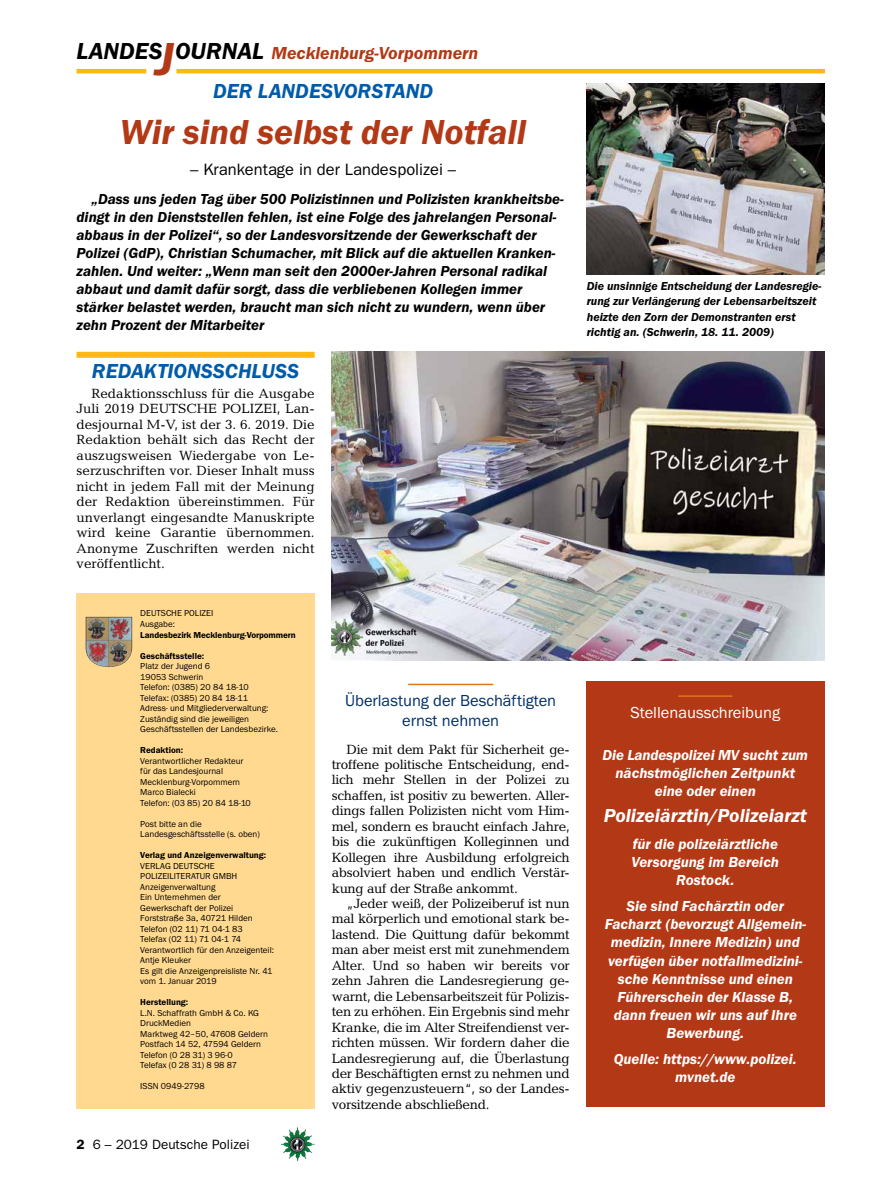
<style>
.page{position:relative;width:893px;height:1191px;background:#fff}
.page>*{position:absolute;margin:0;border:0;box-sizing:border-box;transform-origin:0 0}
.t1{font:italic 600 36px "Franklin Gothic Itc T";color:#b33916}
.t2{font:italic 600 21px "Franklin Gothic Itc T";color:#005baa}
.t3{font:italic 600 19.5px "Franklin Gothic Itc T";color:#fff}
.t4{font:italic 600 18px "Franklin Gothic Itc T";color:#b33916}
.t5{font:16.5px/19.5px "Franklin Gothic Itc T";color:#002f67;text-align:center}
.t6{font:16.5px "Franklin Gothic";color:#000}
.t7{font:16.5px "Franklin Gothic Itc T";color:#fff}
.t8{font:italic 600 15px/18px "Franklin Gothic Itc T";color:#000}
.t9{font:italic 600 15px/18px "Franklin Gothic Itc T";color:#fff;text-align:center}
.t10{font:13.5px/15.5px "Candida";letter-spacing:-.02em;color:#000;text-align:justify}
.t11{font:13.5px "Franklin Gothic";color:#000}
.t12{font:italic 600 12px/15.5px "Franklin Gothic Itc T";color:#000}
.t13{font:9px/10.5px "Franklin Gothic Itc T";color:#000}
.t14{font:600 9px "Franklin Gothic Itc T";color:#000}
.s1{font-size:24px;color:#000}
.s2{font-size:48px}
.s3{font-weight:600}
</style>
<div class="page">
<hr style="left:77px;top:69px;width:69px;height:4px;background:#fdb913">
<hr style="left:176px;top:69px;width:649px;height:4px;background:#fdb913">
<img style="left:281px;top:1128px;width:16px;height:24px">
<div style="left:587px;top:681px;width:238px;height:425px;background:#b33916"></div>
<div style="left:77px;top:593px;width:238px;height:516px;background:#ffd990"></div>
<img style="left:85px;top:617px;width:48px;height:50px">
<img style="left:587px;top:84px;width:238px;height:190px">
<img style="left:332px;top:352px;width:493px;height:309px">
<div style="left:77px;top:352px;width:238px;height:6px;background:#fdb913"></div>
<hr style="left:408px;top:683px;width:85px;height:2px;background:#de761c">
<hr style="left:678px;top:695px;width:54px;height:2px;background:#de761c">
<h3 class="t4" style="left:77px;top:42px;width:403px"><span class="s1">LANDES</span><span class="s2">J</span><span class="s1">OURNAL</span> Mecklenburg-Vorpommern</h3>
<h2 class="t2" style="left:213px;top:79px;width:222px">DER LANDESVORSTAND</h2>
<h1 class="t1" style="left:120px;top:111px;width:408px">Wir sind selbst der Notfall</h1>
<p class="t6" style="left:190px;top:160px;width:267px">– Krankentage in der Landespolizei –</p>
<p class="t8" style="left:77px;top:189px;width:489px;text-indent:15px">„Dass uns jeden Tag über 500 Polizistinnen und Polizisten krankheitsbe&shy;dingt in den Dienststellen fehlen, ist eine Folge des jahrelangen Personal&shy;abbaus in der Polizei“, so der Landesvorsitzende der Gewerkschaft der Polizei (GdP), Christian Schumacher, mit Blick auf die aktuellen Kranken&shy;zahlen. Und weiter: „Wenn man seit den 2000er-Jahren Personal radikal abbaut und damit dafür sorgt, dass die verbliebenen Kollegen immer stärker belastet werden, braucht man sich nicht zu wundern, wenn über zehn Prozent der Mitarbeiter</p>
<h2 class="t2" style="left:92px;top:358px;width:209px">REDAKTIONSSCHLUSS</h2>
<p class="t10" style="left:77px;top:386px;width:240px;text-indent:15px">Redaktionsschluss für die Ausgabe Juli 2019 DEUTSCHE POLIZEI, Lan&shy;desjournal M-V, ist der 3. 6. 2019. Die Redaktion behält sich das Recht der auszugsweisen Wiedergabe von Le&shy;serzuschriften vor. Dieser Inhalt muss nicht in jedem Fall mit der Meinung der Redaktion übereinstimmen. Für unverlangt eingesandte Manuskripte wird keine Garantie übernommen.<br>Anonyme Zuschriften werden nicht veröffentlicht.</p>
<p class="t13" style="left:140px;top:608px;width:75px">DEUTSCHE POLIZEI<br>Ausgabe:</p>
<p class="t14" style="left:140px;top:629px;width:157px">Landesbezirk Mecklenburg-Vorpommern</p>
<p class="t14" style="left:140px;top:650px;width:65px">Geschäftsstelle:</p>
<p class="t13" style="left:140px;top:660px;width:139px">Platz der Jugend 6<br>19053 Schwerin<br>Telefon: (0385) 20 84 18-10<br>Telefax: (0385) 20 84 18-11<br>Adress- und Mitgliederverwaltung:<br>Zuständig sind die jeweiligen<br>Geschäftsstellen der Landesbezirke.</p>
<p class="t14" style="left:140px;top:745px;width:44px">Redaktion:</p>
<p class="t13" style="left:140px;top:755px;width:112px">Verantwortlicher Redakteur für das Landesjournal<br>Mecklenburg-Vorpommern<br>Marco Bialecki<br>Telefon: (03 85) 20 84 18-10</p>
<p class="t13" style="left:140px;top:818px;width:121px">Post bitte an die<br>Landesgeschäftsstelle (s. oben)</p>
<p class="t14" style="left:140px;top:850px;width:127px">Verlag und Anzeigenverwaltung:</p>
<p class="t13" style="left:140px;top:860px;width:135px">VERLAG DEUTSCHE<br>POLIZEILITERATUR GMBH<br>Anzeigenverwaltung<br>Ein Unternehmen der<br>Gewerkschaft der Polizei<br>Forststraße 3a, 40721 Hilden<br>Telefon (02 11) 71 04-1 83<br>Telefax (02 11) 71 04-1 74<br>Verantwortlich für den Anzeigenteil:<br>Antje Kleuker<br>Es gilt die Anzeigenpreisliste Nr. 41 vom 1. Januar 2019</p>
<p class="t14" style="left:140px;top:997px;width:50px">Herstellung:</p>
<p class="t13" style="left:140px;top:1007px;width:129px">L.N. Schaffrath GmbH &amp; Co. KG<br>DruckMedien<br>Marktweg 42–50, 47608 Geldern<br>Postfach 14 52, 47594 Geldern<br>Telefon (0 28 31) 3 96-0<br>Telefax (0 28 31) 8 98 87</p>
<p class="t13" style="left:140px;top:1080px;width:66px">ISSN 0949-2798</p>
<p class="t11" style="left:77px;top:1136px;width:175px"><span class="s3">2</span> 6 – 2019 Deutsche Polizei</p>
<p class="t5" style="left:345px;top:691px;width:212px">Überlastung der Beschäftigten ernst nehmen</p>
<p class="t10" style="left:332px;top:741px;width:240px;text-indent:15px">Die mit dem Pakt für Sicherheit ge&shy;troffene politische Entscheidung, end&shy;lich mehr Stellen in der Polizei zu schaffen, ist positiv zu bewerten. Aller&shy;dings fallen Polizisten nicht vom Him&shy;mel, sondern es braucht einfach Jahre, bis die zukünftigen Kolleginnen und Kollegen ihre Ausbildung erfolgreich absolviert haben und endlich Verstär&shy;kung auf der Straße ankommt.</p>
<p class="t10" style="left:332px;top:895px;width:240px;text-indent:15px">„Jeder weiß, der Polizeiberuf ist nun mal körperlich und emotional stark be&shy;lastend. Die Quittung dafür bekommt man aber meist erst mit zunehmendem Alter. Und so haben wir bereits vor zehn Jahren die Landesregierung ge&shy;warnt, die Lebensarbeitszeit für Polizis&shy;ten zu erhöhen. Ein Ergebnis sind mehr Kranke, die im Alter Streifendienst ver&shy;richten müssen. Wir fordern daher die Landesregierung auf, die Überlastung der Beschäftigten ernst zu nehmen und aktiv gegenzusteuern“, so der Landes&shy;vorsitzende abschließend.</p>
<p class="t12" style="left:587px;top:278px;width:236px">Die unsinnige Entscheidung der Landesregie&shy;rung zur Verlängerung der Lebensarbeitszeit heizte den Zorn der Demonstranten erst richtig an. (Schwerin, 18. 11. 2009)</p>
<p class="t7" style="left:631px;top:703px;width:151px">Stellenausschreibung</p>
<p class="t9" style="left:602px;top:745px;width:207px">Die Landespolizei MV sucht zum nächstmöglichen Zeitpunkt eine oder einen</p>
<h3 class="t3" style="left:604px;top:804px;width:205px">Polizeiärztin/Polizeiarzt</h3>
<p class="t9" style="left:631px;top:834px;width:149px">für die polizeiärztliche<br>Versorgung im Bereich<br>Rostock.</p>
<p class="t9" style="left:605px;top:897px;width:203px">Sie sind Fachärztin oder<br>Facharzt (bevorzugt Allgemein&shy;medizin, Innere Medizin) und verfügen über notfallmedizini&shy;sche Kenntnisse und einen<br>Führerschein der Klasse B, dann freuen wir uns auf Ihre<br>Bewerbung.</p>
<p class="t9" style="left:614px;top:1049px;width:184px">Quelle: https://www.polizei. mvnet.de</p>
</div>
